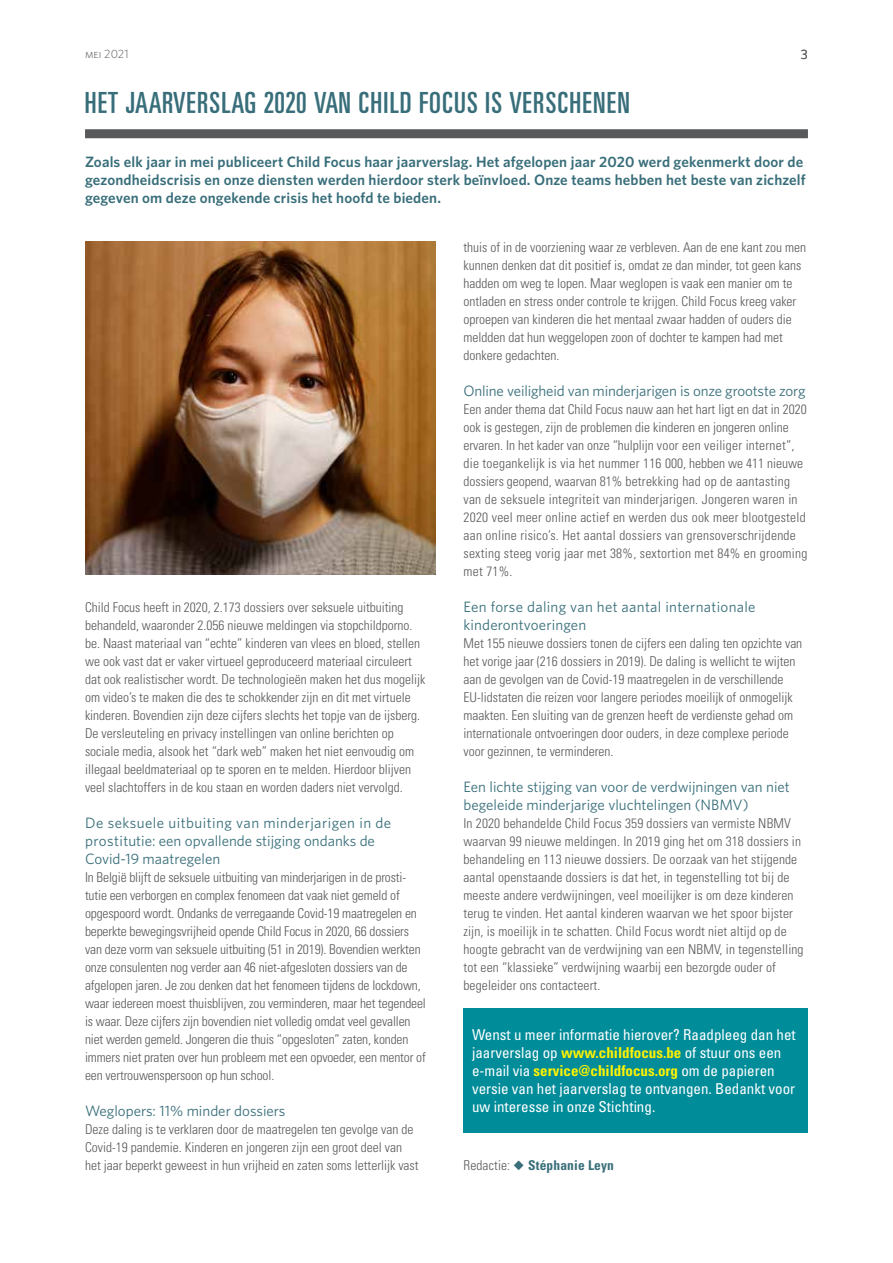
<style>
.page{position:relative;width:893px;height:1263px;background:#fff}
.page>*{position:absolute;margin:0;border:0;box-sizing:border-box;transform-origin:0 0}
.t1{font:30px "Univers Ultra Condensed BQ";letter-spacing:.06em;color:#386e7a}
.t2{font:15px/18px "Whitney";color:#386e7a}
.t3{font:600 15px/18px "Whitney";letter-spacing:.01em;color:#386e7a}
.t4{font:condensed 15px/18px "Univers LT Std";color:#fff}
.t5{font:15px/18px "Whitney";letter-spacing:.02em;color:#386e7a}
.t6{font:300 condensed 13.5px/18px "Univers LT Std";color:#58595b}
.t7{font:300 condensed 13.5px/18px "Univers LT Std";letter-spacing:.02em;color:#58595b}
.t8{font:700 condensed 13.5px "Univers LT Std";letter-spacing:.01em;color:#386e7a}
.t9{font:13.5px "Whitney";color:#58595b}
.t10{font:300 12px "Whitney";color:#58595b}
.s1{font-weight:700;color:#fff200}
.s2{font-weight:300;color:#58595b}
</style>
<div class="page">
<img style="left:85px;top:241px;width:351px;height:334px">
<div style="left:85px;top:129px;width:723px;height:9px;background:#58595b"></div>
<div style="left:463px;top:1008px;width:345px;height:124px;background:#008c99"></div>
<p class="t10" style="left:85px;top:46px;width:45px">mei 2021</p>
<p class="t9" style="left:801px;top:45px;width:9px">3</p>
<h1 class="t1" style="left:85px;top:87px;width:546px">HET JAARVERSLAG 2020 VAN CHILD FOCUS IS VERSCHENEN</h1>
<p class="t3" style="left:85px;top:153px;width:722px">Zoals elk jaar in mei publiceert Child Focus haar jaarverslag. Het afgelopen jaar 2020 werd gekenmerkt door de gezondheidscrisis en onze diensten werden hierdoor sterk beïnvloed. Onze teams hebben het beste van zichzelf gegeven om deze ongekende crisis het hoofd te bieden.</p>
<p class="t6" style="left:85px;top:598px;width:342px">Child Focus heeft in 2020, 2.173 dossiers over seksuele uitbuiting behandeld, waaronder 2.056 nieuwe meldingen via stopchildporno. be. Naast materiaal van “echte” kinderen van vlees en bloed, stellen we ook vast dat er vaker virtueel geproduceerd materiaal circuleert dat ook realistischer wordt. De technologieën maken het dus mogelijk om video’s te maken die des te schokkender zijn en dit met virtuele kinderen. Bovendien zijn deze cijfers slechts het topje van de ijsberg.<br>De versleuteling en privacy instellingen van online berichten op sociale media, alsook het “dark web” maken het niet eenvoudig om illegaal beeldmateriaal op te sporen en te melden. Hierdoor blijven veel slachtoffers in de kou staan en worden daders niet vervolgd.</p>
<p class="t2" style="left:85px;top:813px;width:308px">De seksuele uitbuiting van minderjarigen in de prostitutie: een opvallende stijging ondanks de<br>Covid-19 maatregelen</p>
<p class="t6" style="left:85px;top:868px;width:342px">In België blijft de seksuele uitbuiting van minderjarigen in de prosti&shy;tutie een verborgen en complex fenomeen dat vaak niet gemeld of opgespoord wordt. Ondanks de verregaande Covid-19 maatregelen en beperkte bewegingsvrijheid opende Child Focus in 2020, 66 dossiers van deze vorm van seksuele uitbuiting (51 in 2019). Bovendien werkten onze consulenten nog verder aan 46 niet-afgesloten dossiers van de afgelopen jaren. Je zou denken dat het fenomeen tijdens de lockdown, waar iedereen moest thuisblijven, zou verminderen, maar het tegendeel is waar. Deze cijfers zijn bovendien niet volledig omdat veel gevallen niet werden gemeld. Jongeren die thuis “opgesloten” zaten, konden immers niet praten over hun probleem met een opvoeder, een mentor of een vertrouwenspersoon op hun school.</p>
<p class="t2" style="left:85px;top:1101px;width:202px">Weglopers: 11% minder dossiers</p>
<p class="t6" style="left:85px;top:1120px;width:335px">Deze daling is te verklaren door de maatregelen ten gevolge van de<br>Covid-19 pandemie. Kinderen en jongeren zijn een groot deel van het jaar beperkt geweest in hun vrijheid en zaten soms letterlijk vast</p>
<p class="t6" style="left:463px;top:238px;width:344px">thuis of in de voorziening waar ze verbleven. Aan de ene kant zou men kunnen denken dat dit positief is, omdat ze dan minder, tot geen kans hadden om weg te lopen. Maar weglopen is vaak een manier om te ontladen en stress onder controle te krijgen. Child Focus kreeg vaker oproepen van kinderen die het mentaal zwaar hadden of ouders die meldden dat hun weggelopen zoon of dochter te kampen had met donkere gedachten.</p>
<p class="t2" style="left:463px;top:381px;width:344px">Online veiligheid van minderjarigen is onze grootste zorg</p>
<p class="t7" style="left:463px;top:400px;width:345px">Een ander thema dat Child Focus nauw aan het hart ligt en dat in 2020 ook is gestegen, zijn de problemen die kinderen en jongeren online ervaren. In het kader van onze “hulplijn voor een veiliger internet”, die toegankelijk is via het nummer 116 000, hebben we 411 nieuwe dossiers geopend, waarvan 81% betrekking had op de aantasting van de seksuele integriteit van minderjarigen. Jongeren waren in 2020 veel meer online actief en werden dus ook meer blootgesteld aan online risico’s. Het aantal dossiers van grensoverschrijdende sexting steeg vorig jaar met 38%, sextortion met 84% en grooming met 71%.</p>
<p class="t5" style="left:463px;top:597px;width:294px">Een forse daling van het aantal internationale kinderontvoeringen</p>
<p class="t6" style="left:463px;top:634px;width:340px">Met 155 nieuwe dossiers tonen de cijfers een daling ten opzichte van het vorige jaar (216 dossiers in 2019). De daling is wellicht te wijten aan de gevolgen van de Covid-19 maatregelen in de verschillende EU-lidstaten die reizen voor langere periodes moeilijk of onmogelijk maakten. Een sluiting van de grenzen heeft de verdienste gehad om internationale ontvoeringen door ouders, in deze complexe periode voor gezinnen, te verminderen.</p>
<p class="t2" style="left:463px;top:777px;width:328px">Een lichte stijging van voor de verdwijningen van niet begeleide minderjarige vluchtelingen (NBMV)</p>
<p class="t6" style="left:463px;top:814px;width:342px">In 2020 behandelde Child Focus 359 dossiers van vermiste NBMV waarvan 99 nieuwe meldingen. In 2019 ging het om 318 dossiers in behandeling en 113 nieuwe dossiers. De oorzaak van het stijgende aantal openstaande dossiers is dat het, in tegenstelling tot bij de meeste andere verdwijningen, veel moeilijker is om deze kinderen terug te vinden. Het aantal kinderen waarvan we het spoor bijster zijn, is moeilijk in te schatten. Child Focus wordt niet altijd op de hoogte gebracht van de verdwijning van een NBMV, in tegenstelling tot een “klassieke” verdwijning waarbij een bezorgde ouder of begeleider ons contacteert.</p>
<p class="t4" style="left:472px;top:1025px;width:325px">Wenst u meer informatie hierover? Raadpleeg dan het jaarverslag op <span class="s1">www.childfocus.be</span> of stuur ons een e-mail via <span class="s1">service@childfocus.org</span> om de papieren versie van het jaarverslag te ontvangen. Bedankt voor uw interesse in onze Stichting.</p>
<p class="t8" style="left:463px;top:1157px;width:152px"><span class="s2">Redactie:</span> ◆ Stéphanie Leyn</p>
</div>
